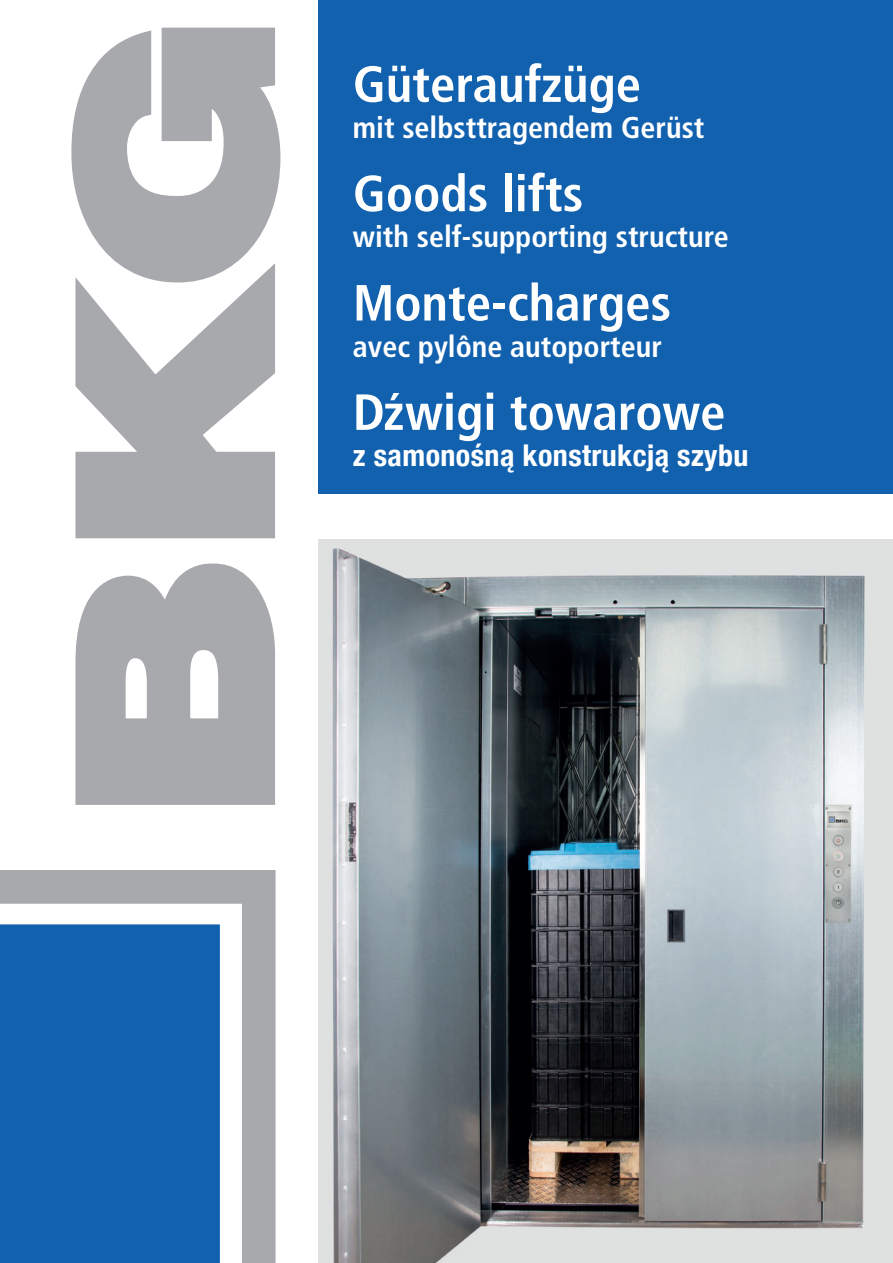
<style>
.page{position:relative;width:893px;height:1263px;background:#fff}
.page>*{position:absolute;margin:0;border:0;box-sizing:border-box;transform-origin:0 0}
.t1{font:700 condensed 50.7px "Frutiger";color:#fff}
.t2{font:700 condensed 30px "Frutiger";color:#fff}
.t3{font:700 condensed 30px "Helvetica Neue";letter-spacing:.015em;color:#fff}
</style>
<div class="page">
<div style="left:319px;top:0;width:574px;height:1263px;background:#1161af"></div>
<svg style="left:385px;top:393px;width:18px;height:37px"></svg>
<img style="left:319px;top:539px;width:574px;height:724px">
<div style="left:302px;top:494px;width:591px;height:45px;background:#fff"></div>
<svg style="left:75px;top:287px;width:200px;height:518px"></svg>
<svg style="left:75px;top:28px;width:205px;height:259px"></svg>
<svg style="left:0;top:870px;width:276px;height:393px"></svg>
<div style="left:0;top:924px;width:220px;height:339px;background:#1161af"></div>
<h1 class="t1" style="left:353px;top:63px;width:290px">Güteraufzüge</h1>
<p class="t2" style="left:353px;top:115px;width:353px">mit selbsttragendem Gerüst</p>
<h1 class="t1" style="left:353px;top:173px;width:232px">Goods lifts</h1>
<p class="t2" style="left:353px;top:224px;width:377px">with self-supporting structure</p>
<h1 class="t1" style="left:353px;top:282px;width:320px">Monte-charges</h1>
<p class="t2" style="left:353px;top:334px;width:310px">avec pylône autoporteur</p>
<h1 class="t1" style="left:353px;top:391px;width:374px">D wigi towarowe</h1>
<p class="t3" style="left:353px;top:430px;width:397px">z samonośną konstrukcją szybu</p>
</div>
